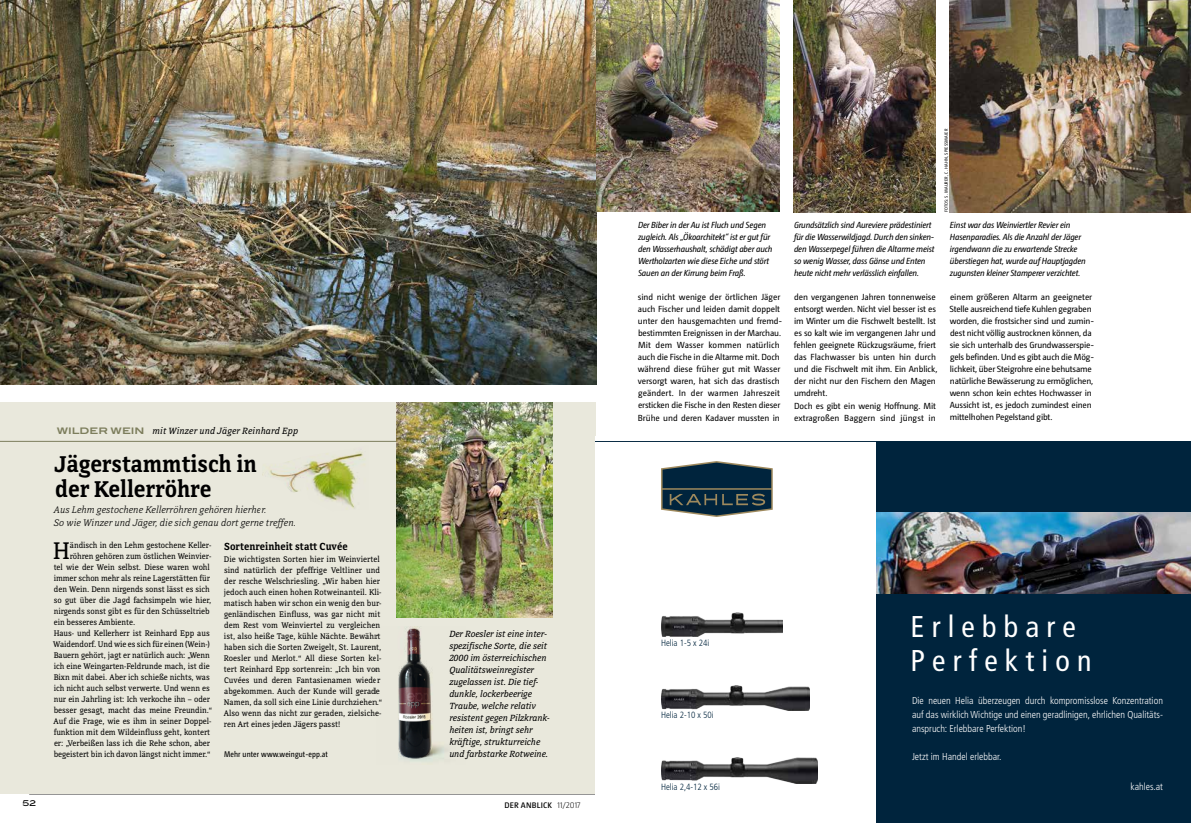
<style>
.page{position:relative;width:1191px;height:823px;background:#fff}
.page>*{position:absolute;margin:0;border:0;box-sizing:border-box;transform-origin:0 0}
.t1{font:condensed 30px/34px "Frutiger LT Std";color:#fff}
.t2{font:25.3px "Directa Serif";color:#000}
.t3{font:600 24px/25.2px "Directa Serif";letter-spacing:-.005em;color:#000}
.t4{font:600 10.8px "Directa Serif";color:#000}
.t5{font:300 condensed 10px/14px "Frutiger LT Std";color:#fff;text-align:justify}
.t6{font:italic 300 10px/13px "Directa Serif";color:#000}
.t7{font:italic 9.5px "Directa Serif";letter-spacing:.01em;color:#000}
.t8{font:italic 9.4px/12px "Directa Serif";letter-spacing:-.01em;color:#000}
.t9{font:300 condensed 9px "Frutiger LT Std";color:#00243d}
.t10{font:8.8px/12px "Camingo Dos Pro";letter-spacing:-.015em;color:#000}
.t11{font:italic 8.8px/12px "Camingo Dos Pro S Cd";letter-spacing:-.015em;color:#000}
.t12{font:8.5px/11px "Directa Serif";letter-spacing:-.01em;color:#000}
.t13{font:8.2px "Camingo Dos Pro Cd";letter-spacing:.01em;color:#000}
.t14{font:600 8px "Camingo Dos Pro";letter-spacing:.025em;color:#000}
.t15{font:500 8px "Blair ITC";color:#000}
.t16{font:4.5px "Camingo Dos Pro S Cd";letter-spacing:.045em;color:#000}
.s1{font-family:"Blair ITC";font-weight:700;font-style:normal;font-size:9px;color:#7d7e5d}
.s2{font-weight:300}
</style>
<div class="page">
<hr style="left:29px;top:793px;width:567px;height:1px;background:#000">
<img style="left:794px;top:0;width:142px;height:212px">
<img style="left:950px;top:0;width:241px;height:212px">
<div style="left:0;top:402px;width:595px;height:391px;background:#e9e8dc"></div>
<hr style="left:0;top:440px;width:543px;height:1px;background:#7d7e5d">
<img style="left:397px;top:402px;width:156px;height:215px">
<img style="left:262px;top:451px;width:103px;height:59px">
<div style="left:876px;top:441px;width:315px;height:381px;background:#00243d"></div>
<svg style="left:661px;top:461px;width:111px;height:55px;background:#354c58"></svg>
<img style="left:876px;top:512px;width:315px;height:81px">
<img style="left:661px;top:612px;width:121px;height:24px">
<img style="left:661px;top:685px;width:148px;height:24px">
<img style="left:661px;top:757px;width:156px;height:26px">
<hr style="left:596px;top:441px;width:595px;height:1px;background:#00243d">
<img style="left:0;top:0;width:596px;height:384px">
<img style="left:596px;top:0;width:184px;height:211px">
<img style="left:398px;top:626px;width:50px;height:135px">
<p class="t16" style="left:943px;top:212px;width:85px;rotate:-90deg">FOTOS: S. MAURER, C. HAHN, SPIESSMAIER</p>
<p class="t11" style="left:638px;top:219px;width:136px">Der Biber in der Au ist Fluch und Segen zugleich. Als „Ökoarchitekt“ ist er gut für den Wasserhaushalt, schädigt aber auch Wertholzarten wie diese Eiche und stört Sauen an der Kirrung beim Fraß.</p>
<p class="t11" style="left:794px;top:219px;width:142px">Grundsätzlich sind Aureviere prädestiniert für die Wasserwildjagd. Durch den sinken&shy;den Wasserpegel führen die Altarme meist so wenig Wasser, dass Gänse und Enten heute nicht mehr verlässlich einfallen.</p>
<p class="t11" style="left:950px;top:219px;width:137px">Einst war das Weinviertler Revier ein Hasenparadies. Als die Anzahl der Jäger irgendwann die zu erwartende Strecke überstiegen hat, wurde auf Hauptjagden zugunsten kleiner Stamperer verzichtet.</p>
<p class="t7" style="left:57px;top:425px;width:243px"><span class="s1">WILDER WEIN</span> mit Winzer und Jäger Reinhard Epp</p>
<h3 class="t3" style="left:54px;top:451px;width:204px">Jägerstammtisch in der Kellerröhre</h3>
<p class="t6" style="left:54px;top:503px;width:244px">Aus Lehm gestochene Kellerröhren gehören hierher.<br>So wie Winzer und Jäger, die sich genau dort gerne treffen.</p>
<h2 class="t2" style="left:53px;top:534px;width:19px">H</h2>
<p class="t12" style="left:70px;top:539px;width:143px">ändisch in den Lehm gestochene Keller-</p>
<p class="t12" style="left:70px;top:550px;width:143px">röhren gehören zum östlichen Weinvier-</p>
<p class="t12" style="left:54px;top:561px;width:158px">tel wie der Wein selbst. Diese waren wohl</p>
<p class="t12" style="left:54px;top:572px;width:158px">immer schon mehr als reine Lagerstätten für</p>
<p class="t12" style="left:54px;top:583px;width:157px">den Wein. Denn nirgends sonst lässt es sich</p>
<p class="t12" style="left:54px;top:594px;width:159px">so gut über die Jagd fachsimpeln wie hier,</p>
<p class="t12" style="left:54px;top:605px;width:157px">nirgends sonst gibt es für den Schüsseltrieb</p>
<p class="t12" style="left:54px;top:616px;width:83px">ein besseres Ambiente.</p>
<p class="t12" style="left:54px;top:627px;width:158px">Haus- und Kellerherr ist Reinhard Epp aus</p>
<p class="t12" style="left:53px;top:638px;width:158px">Waidendorf. Und wie es sich für einen (Wein-)</p>
<p class="t12" style="left:54px;top:649px;width:158px">Bauern gehört, jagt er natürlich auch: „Wenn</p>
<p class="t12" style="left:54px;top:660px;width:157px">ich eine Weingarten-Feldrunde mach, ist die</p>
<p class="t12" style="left:54px;top:671px;width:158px">Bixn mit dabei. Aber ich schieße nichts, was</p>
<p class="t12" style="left:54px;top:682px;width:157px">ich nicht auch selbst verwerte. Und wenn es</p>
<p class="t12" style="left:54px;top:693px;width:158px">nur ein Jahrling ist: Ich verkoche ihn – oder</p>
<p class="t12" style="left:54px;top:704px;width:160px">besser gesagt, macht das meine Freundin.“</p>
<p class="t12" style="left:54px;top:715px;width:159px">Auf die Frage, wie es ihm in seiner Doppel-</p>
<p class="t12" style="left:54px;top:726px;width:158px">funktion mit dem Wildeinfluss geht, kontert</p>
<p class="t12" style="left:54px;top:737px;width:158px">er: „Verbeißen lass ich die Rehe schon, aber</p>
<p class="t12" style="left:54px;top:748px;width:158px">begeistert bin ich davon längst nicht immer.“</p>
<p class="t4" style="left:224px;top:539px;width:125px">Sortenreinheit statt Cuvée</p>
<p class="t12" style="left:224px;top:553px;width:160px">Die wichtigsten Sorten hier im Weinviertel sind natürlich der pfeffrige Veltliner und der resche Welschriesling. „Wir haben hier jedoch auch einen hohen Rotweinanteil. Kli&shy;matisch haben wir schon ein wenig den bur&shy;genländischen Einfluss, was gar nicht mit dem Rest vom Weinviertel zu vergleichen ist, also heiße Tage, kühle Nächte. Bewährt haben sich die Sorten Zweigelt, St. Laurent, Roesler und Merlot.“ All diese Sorten kel&shy;tert Reinhard Epp sortenrein: „Ich bin von Cuvées und deren Fantasienamen wieder abgekommen. Auch der Kunde will gerade Namen, da soll sich eine Linie durchziehen.“ Also wenn das nicht zur geraden, zielsiche&shy;ren Art eines jeden Jägers passt!</p>
<p class="t13" style="left:224px;top:749px;width:105px">Mehr unter www.weingut-epp.at</p>
<p class="t10" style="left:637px;top:291px;width:146px">sind nicht wenige der örtlichen Jäger auch Fischer und leiden damit doppelt unter den hausgemachten und fremd&shy;bestimmten Ereignissen in der Marchau.<br>Mit dem Wasser kommen natürlich auch die Fische in die Altarme mit. Doch während diese früher gut mit Wasser versorgt waren, hat sich das drastisch geändert. In der warmen Jahreszeit ersticken die Fische in den Resten dieser Brühe und deren Kadaver mussten in</p>
<p class="t10" style="left:794px;top:291px;width:145px">den vergangenen Jahren tonnenweise entsorgt werden. Nicht viel besser ist es im Winter um die Fischwelt bestellt. Ist es so kalt wie im vergangenen Jahr und fehlen geeignete Rückzugsräume, friert das Flachwasser bis unten hin durch und die Fischwelt mit ihm. Ein Anblick, der nicht nur den Fischern den Magen umdreht.<br>Doch es gibt ein wenig Hoffnung. Mit extragroßen Baggern sind jüngst in</p>
<p class="t10" style="left:949px;top:291px;width:146px">einem größeren Altarm an geeigneter Stelle ausreichend tiefe Kuhlen gegraben worden, die frostsicher sind und zumin&shy;dest nicht völlig austrocknen können, da sie sich unterhalb des Grundwasserspie&shy;gels befinden. Und es gibt auch die Mög&shy;lichkeit, über Steigrohre eine behutsame natürliche Bewässerung zu ermöglichen, wenn schon kein echtes Hochwasser in Aussicht ist, es jedoch zumindest einen mittelhohen Pegelstand gibt.</p>
<p class="t8" style="left:449px;top:627px;width:102px">Der Roesler ist eine inter&shy;spezifische Sorte, die seit<br>2000 im österreichischen<br>Qualitätsweinregister zugelassen ist. Die tief&shy;dunkle, lockerbeerige<br>Traube, welche relativ resistent gegen Pilzkrank&shy;heiten ist, bringt sehr kräftige, strukturreiche und farbstarke Rotweine.</p>
<p class="t9" style="left:661px;top:637px;width:50px">Helia 1-5 x 24i</p>
<p class="t9" style="left:661px;top:709px;width:54px">Helia 2-10 x 50i</p>
<h1 class="t1" style="left:910px;top:609px;width:182px">E r l e b b a r e<br>P e r f e k t i o n</h1>
<p class="t5" style="left:912px;top:693px;width:252px">Die neuen Helia überzeugen durch kompromisslose Konzentration auf das wirklich Wichtige und einen geradlinigen, ehrlichen Qualitäts&shy;anspruch: Erlebbare Perfektion!</p>
<p class="t5" style="left:912px;top:749px;width:91px">Jetzt im Handel erlebbar.</p>
<p class="t9" style="left:661px;top:781px;width:61px">Helia 2,4-12 x 56i</p>
<p class="t5" style="left:1130px;top:779px;width:34px">kahles.at</p>
<p class="t15" style="left:22px;top:798px;width:15px">52</p>
<p class="t14" style="left:504px;top:799px;width:78px">DER ANBLICK <span class="s2">11/2017</span></p>
</div>
